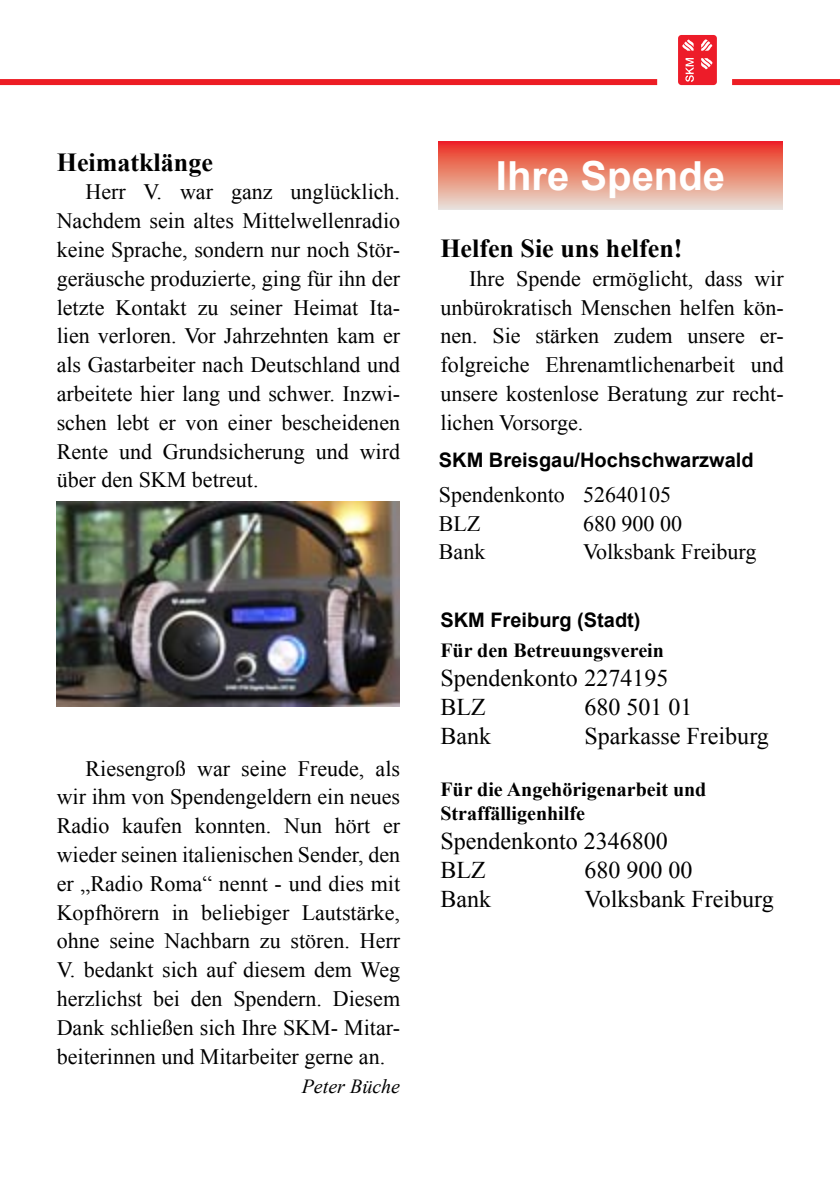
<style>
.page{position:relative;width:840px;height:1191px;background:#fff}
.page>*{position:absolute;margin:0;border:0;box-sizing:border-box;transform-origin:0 0}
.t1{font:700 40px "Arial";color:#fff}
.t2{font:700 26px "Times New Roman";color:#000}
.t3{font:24px/28.8px "Times New Roman";color:#000}
.t4{font:22px/28.8px "Times New Roman";color:#000;text-align:justify}
.t5{font:700 20px/24px "Times New Roman";color:#000}
.t6{font:700 20px "Arial";color:#000}
.t7{font:italic 20px "Times New Roman";color:#000}
</style>
<div class="page">
<div style="left:0;top:79px;width:656px;height:6px;background:#ed1d24"></div>
<div style="left:731px;top:79px;width:108px;height:6px;background:#ed1d24"></div>
<div style="left:677px;top:35px;width:39px;height:50px;background:#ed1c29;border-radius:3px"></div>
<svg style="left:701px;top:39px;width:11px;height:12px"></svg>
<svg style="left:682px;top:39px;width:11px;height:12px"></svg>
<svg style="left:701px;top:58px;width:11px;height:11px"></svg>
<svg style="left:685px;top:58px;width:8px;height:24px"></svg>
<img style="left:57px;top:501px;width:342px;height:205px">
<div style="left:438px;top:142px;width:343px;height:68px;background:linear-gradient(to bottom,#ec321e,#e8e3d4)"></div>
<p class="t2" style="left:57px;top:144px;width:157px">Heimatklänge</p>
<p class="t4" style="left:57px;top:177px;width:345px;text-indent:29px">Herr V. war ganz unglücklich.<br>Nachdem sein altes Mittelwellenradio keine Sprache, sondern nur noch Stör&shy;geräusche produzierte, ging für ihn der letzte Kontakt zu seiner Heimat Ita&shy;lien verloren. Vor Jahrzehnten kam er als Gastarbeiter nach Deutschland und arbeitete hier lang und schwer. Inzwi&shy;schen lebt er von einer bescheidenen Rente und Grundsicherung und wird über den SKM betreut.</p>
<p class="t4" style="left:57px;top:753px;width:345px;text-indent:29px">Riesengroß war seine Freude, als wir ihm von Spendengeldern ein neues Radio kaufen konnten. Nun hört er wieder seinen italienischen Sender, den er „Radio Roma“ nennt - und dies mit Kopfhörern in beliebiger Lautstärke, ohne seine Nachbarn zu stören. Herr V. bedankt sich auf diesem dem Weg herzlichst bei den Spendern. Diesem Dank schließen sich Ihre SKM- Mitar&shy;beiterinnen und Mitarbeiter gerne an.</p>
<p class="t7" style="left:301px;top:1072px;width:100px">Peter Büche</p>
<h1 class="t1" style="left:495px;top:150px;width:230px">Ihre Spende</h1>
<p class="t2" style="left:440px;top:230px;width:243px">Helfen Sie uns helfen!</p>
<p class="t4" style="left:440px;top:264px;width:345px;text-indent:29px">Ihre Spende ermöglicht, dass wir unbürokratisch Menschen helfen kön&shy;nen. Sie stärken zudem unsere er&shy;folgreiche Ehrenamtlichenarbeit und unsere kostenlose Beratung zur recht&shy;lichen Vorsorge.</p>
<p class="t6" style="left:438px;top:447px;width:316px">SKM Breisgau/Hochschwarzwald</p>
<p class="t4" style="left:438px;top:480px;width:233px">Spendenkonto 52640105<br>BLZ</p>
<p class="t4" style="left:582px;top:508px;width:100px">680 900 00</p>
<p class="t4" style="left:438px;top:537px;width:48px">Bank</p>
<p class="t4" style="left:582px;top:537px;width:175px">Volksbank Freiburg</p>
<p class="t6" style="left:440px;top:607px;width:201px">SKM Freiburg (Stadt)</p>
<p class="t5" style="left:440px;top:638px;width:225px">Für den Betreuungsverein</p>
<p class="t3" style="left:440px;top:663px;width:229px">Spendenkonto 2274195<br>BLZ</p>
<p class="t3" style="left:584px;top:692px;width:109px">680 501 01</p>
<p class="t3" style="left:440px;top:720px;width:52px">Bank</p>
<p class="t3" style="left:584px;top:720px;width:186px">Sparkasse Freiburg</p>
<p class="t5" style="left:440px;top:777px;width:267px">Für die Angehörigenarbeit und<br>Straffälligenhilfe</p>
<p class="t3" style="left:440px;top:826px;width:229px">Spendenkonto 2346800<br>BLZ</p>
<p class="t3" style="left:584px;top:855px;width:109px">680 900 00</p>
<p class="t3" style="left:440px;top:884px;width:52px">Bank</p>
<p class="t3" style="left:584px;top:884px;width:191px">Volksbank Freiburg</p>
</div>
